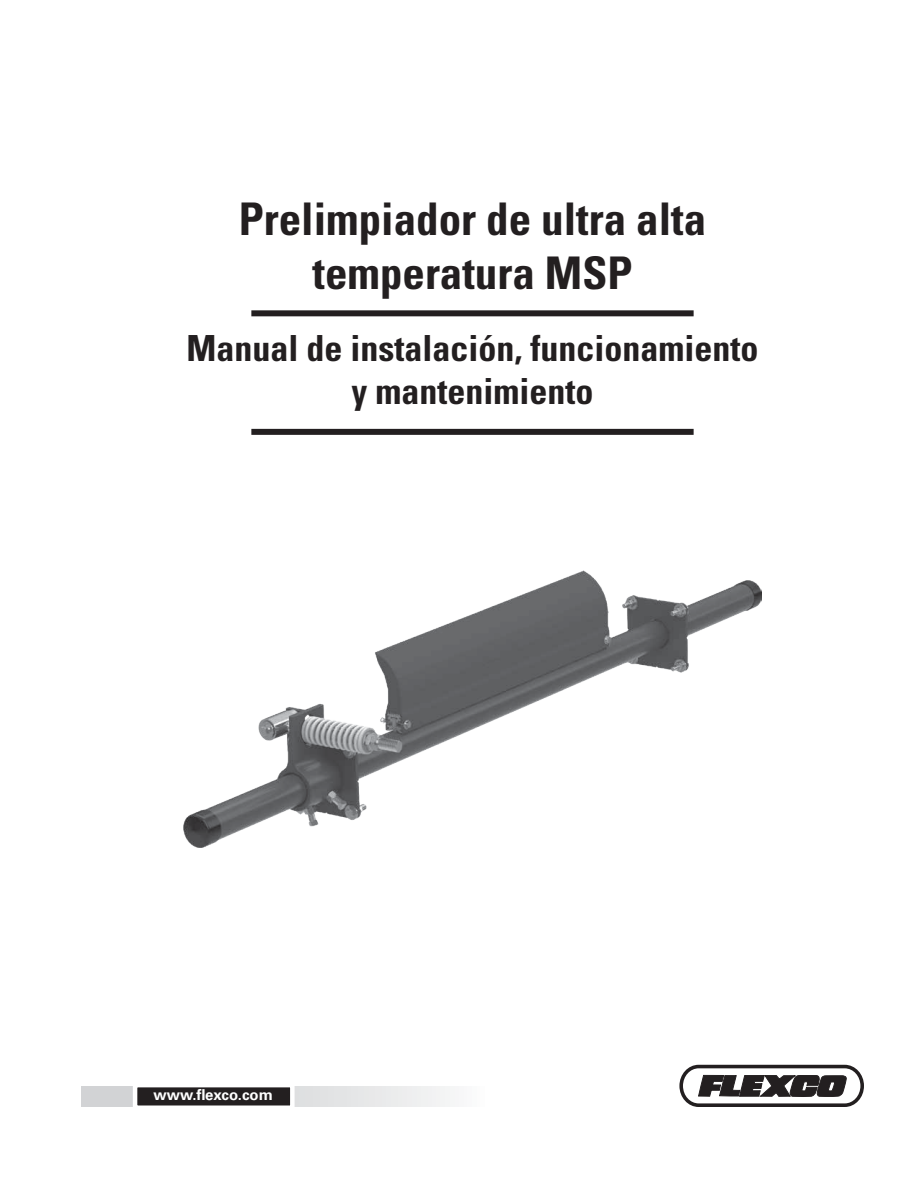
<style>
.page{position:relative;width:918px;height:1188px;background:#fff}
.page>*{position:absolute;margin:0;border:0;box-sizing:border-box;transform-origin:0 0}
.t1{font:700 condensed 45px/54px "Univers LT Std";color:#231f20;text-align:center}
.t2{font:700 condensed 36px/43.2px "Univers LT Std";color:#231f20;text-align:center}
.t3{font:700 15.6px "Univers LT Std";color:#fff}
.t4{font:700 15px "Univers LT Std";color:#fff}
</style>
<div class="page">
<div style="left:251px;top:310px;width:443px;height:6px;background:#231f20"></div>
<div style="left:251px;top:429px;width:443px;height:6px;background:#231f20"></div>
<svg style="left:81px;top:1087px;width:369px;height:19px"></svg>
<div style="left:135px;top:1085px;width:157px;height:23px;background:#231f20"></div>
<div style="left:133px;top:1083px;width:162px;height:27px;border:4px solid #fff"></div>
<div style="left:679px;top:1065px;width:185px;height:42px;border:4px solid #231f20;border-radius:18px"></div>
<svg style="left:698px;top:1075px;width:149px;height:22px;background:#4d4a4b"></svg>
<img style="left:184px;top:570px;width:577px;height:277px">
<p class="t1" style="left:239px;top:192px;width:469px">Prelimpiador de ultra alta temperatura MSP</p>
<p class="t2" style="left:186px;top:326px;width:574px">Manual de instalación, funcionamiento y mantenimiento</p>
<p class="t4" style="left:154px;top:1086px;width:121px">www.flexco.com</p>
<p class="t3" style="left:140px;top:1087px;width:126px">www.flexco.com</p>
</div>
